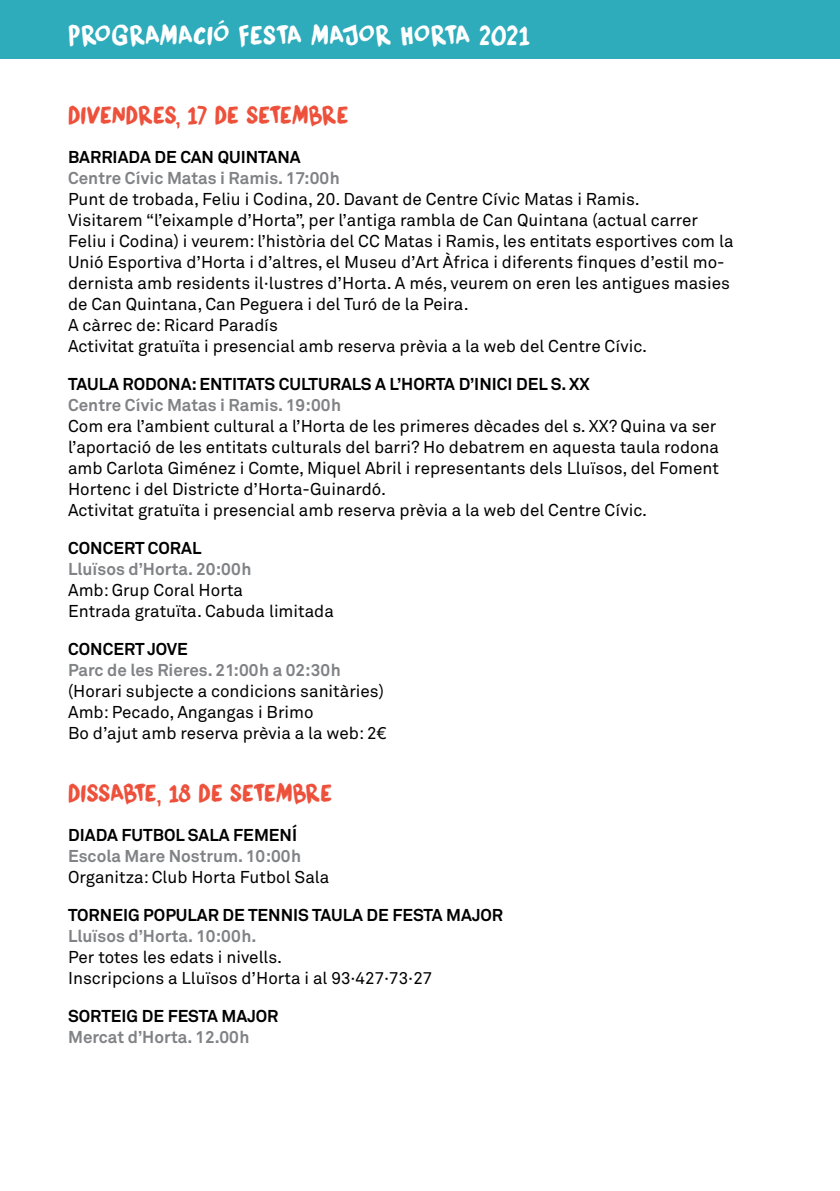
<style>
.page{position:relative;width:840px;height:1191px;background:#fff}
.page>*{position:absolute;margin:0;border:0;box-sizing:border-box;transform-origin:0 0}
.t1{font:26px "DK Liquid Embrace";color:#fff}
.t2{font:24px "DK Liquid Embrace";color:#ed513b}
.t3{font:17px/21px "Akkurat";color:#000}
.t4{font:700 17px "Akkurat";color:#000}
.t5{font:700 17px "Akkurat";color:#808285}
</style>
<div class="page">
<div style="left:0;top:0;width:839px;height:58px;background:#2eacbc"></div>
<h1 class="t1" style="left:68px;top:16px;width:463px">PROGRAMACIÓ FESTA MAJOR HORTA 2021</h1>
<h2 class="t2" style="left:68px;top:98px;width:281px">DIVENDRES, 17 DE SETEMBRE</h2>
<p class="t4" style="left:68px;top:147px;width:234px">BARRIADA DE CAN QUINTANA</p>
<p class="t5" style="left:68px;top:168px;width:273px">Centre Cívic Matas i Ramis. 17:00h</p>
<p class="t3" style="left:68px;top:189px;width:666px">Punt de trobada, Feliu i Codina, 20. Davant de Centre Cívic Matas i Ramis.<br>Visitarem “l’eixample d’Horta”, per l’antiga rambla de Can Quintana (actual carrer Feliu i Codina) i veurem: l’història del CC Matas i Ramis, les entitats esportives com la Unió Esportiva d’Horta i d’altres, el Museu d’Art Àfrica i diferents finques d’estil mo&shy;dernista amb residents il·lustres d’Horta. A més, veurem on eren les antigues masies de Can Quintana, Can Peguera i del Turó de la Peira.<br>A càrrec de: Ricard Paradís<br>Activitat gratuïta i presencial amb reserva prèvia a la web del Centre Cívic.</p>
<p class="t4" style="left:68px;top:374px;width:522px">TAULA RODONA: ENTITATS CULTURALS A L’HORTA D’INICI DEL S. XX</p>
<p class="t5" style="left:68px;top:395px;width:274px">Centre Cívic Matas i Ramis. 19:00h</p>
<p class="t3" style="left:68px;top:416px;width:652px">Com era l’ambient cultural a l’Horta de les primeres dècades del s. XX? Quina va ser l’aportació de les entitats culturals del barri? Ho debatrem en aquesta taula rodona amb Carlota Giménez i Comte, Miquel Abril i representants dels Lluïsos, del Foment Hortenc i del Districte d’Horta-Guinardó.<br>Activitat gratuïta i presencial amb reserva prèvia a la web del Centre Cívic.</p>
<p class="t4" style="left:68px;top:538px;width:135px">CONCERT CORAL</p>
<p class="t5" style="left:68px;top:559px;width:185px">Lluïsos d’Horta. 20:00h</p>
<p class="t3" style="left:68px;top:580px;width:267px">Amb: Grup Coral Horta<br>Entrada gratuïta. Cabuda limitada</p>
<p class="t4" style="left:68px;top:639px;width:121px">CONCERT JOVE</p>
<p class="t5" style="left:68px;top:659px;width:274px">Parc de les Rieres. 21:00h a 02:30h</p>
<p class="t3" style="left:68px;top:681px;width:320px">(Horari subjecte a condicions sanitàries)<br>Amb: Pecado, Angangas i Brimo<br>Bo d’ajut amb reserva prèvia a la web: 2€</p>
<h2 class="t2" style="left:68px;top:775px;width:265px">DISSABTE, 18 DE SETEMBRE</h2>
<p class="t4" style="left:68px;top:824px;width:230px">DIADA FUTBOL SALA FEMENÍ</p>
<p class="t5" style="left:68px;top:845px;width:235px">Escola Mare Nostrum. 10:00h</p>
<p class="t3" style="left:68px;top:866px;width:262px">Organitza: Club Horta Futbol Sala</p>
<p class="t4" style="left:68px;top:904px;width:436px">TORNEIG POPULAR DE TENNIS TAULA DE FESTA MAJOR</p>
<p class="t5" style="left:68px;top:925px;width:190px">Lluïsos d’Horta. 10:00h.</p>
<p class="t3" style="left:68px;top:946px;width:365px">Per totes les edats i nivells.<br>Inscripcions a Lluïsos d’Horta i al 93·427·73·27</p>
<p class="t4" style="left:68px;top:1005px;width:212px">SORTEIG DE FESTA MAJOR</p>
<p class="t5" style="left:68px;top:1026px;width:183px">Mercat d’Horta. 12.00h</p>
</div>
